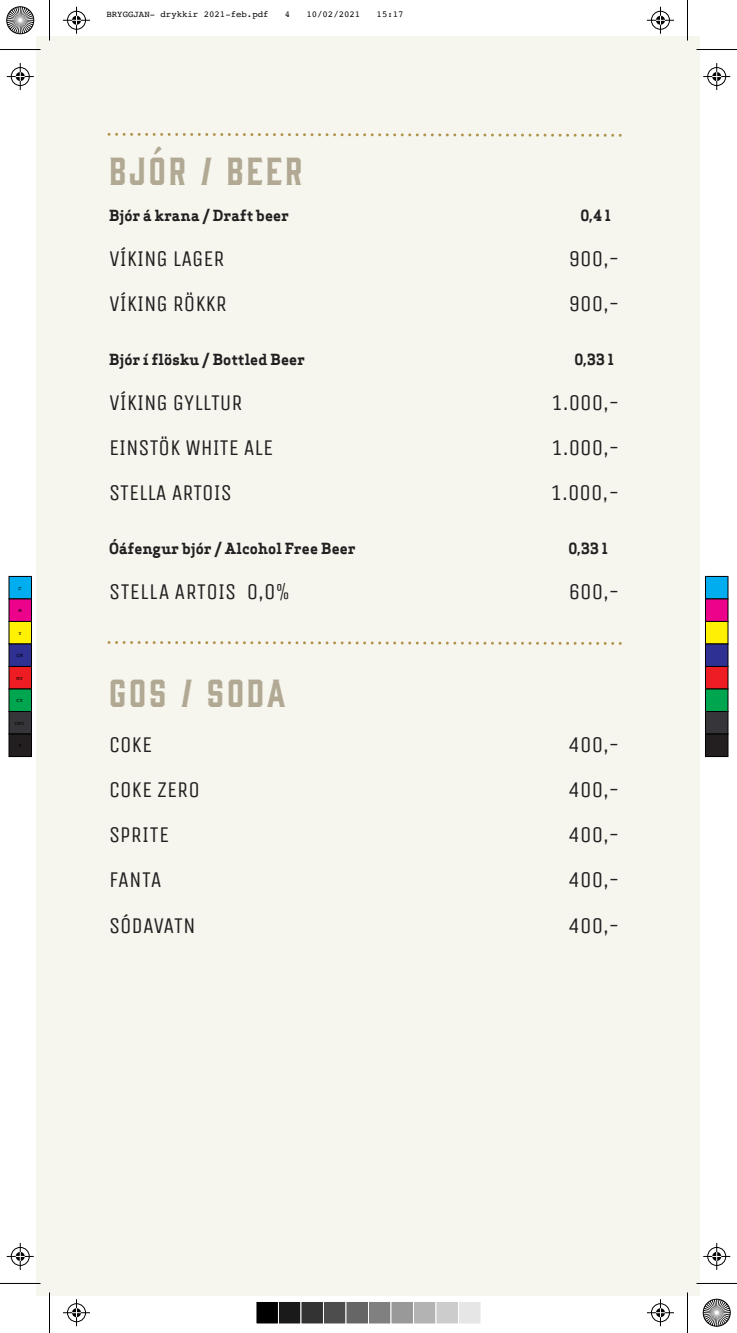
<style>
.page{position:relative;width:737px;height:1333px;background:#fff}
.page>*{position:absolute;margin:0;border:0;box-sizing:border-box;transform-origin:0 0}
.t1{font:36px "Gin W00";letter-spacing:.08em;color:#b1a993}
.t2{font:22.5px "Unica One";color:#231f20}
.t3{font:22.5px "Unica One";letter-spacing:.02em;color:#231f20}
.t4{font:700 15px "Apex Serif";letter-spacing:.01em;color:#231f20}
.t5{font:9px "Courier";color:#000}
.t6{font:5.25px "Courier";color:#000}
</style>
<div class="page">
<div style="left:37px;top:37px;width:663px;height:1258px;background:#f6f5ee"></div>
<svg style="left:107px;top:132px;width:515px;height:5px"></svg>
<svg style="left:107px;top:641px;width:515px;height:4px"></svg>
<hr style="left:0;top:1282px;width:40px;height:2px;background:#fff">
<hr style="left:696px;top:1282px;width:41px;height:2px;background:#fff">
<hr style="left:686px;top:0;width:2px;height:40px;background:#fff">
<hr style="left:686px;top:1292px;width:2px;height:40px;background:#fff">
<hr style="left:0;top:49px;width:40px;height:1px;background:#000">
<hr style="left:696px;top:49px;width:41px;height:1px;background:#000">
<hr style="left:0;top:1282px;width:40px;height:1px;background:#000">
<hr style="left:696px;top:1282px;width:41px;height:1px;background:#000">
<hr style="left:49px;top:0;width:1px;height:40px;background:#000">
<hr style="left:49px;top:1292px;width:1px;height:40px;background:#000">
<hr style="left:687px;top:0;width:1px;height:40px;background:#000">
<hr style="left:687px;top:1292px;width:1px;height:40px;background:#000">
<svg style="left:63px;top:7px;width:27px;height:27px"></svg>
<svg style="left:647px;top:7px;width:27px;height:27px"></svg>
<svg style="left:63px;top:1299px;width:27px;height:26px"></svg>
<svg style="left:647px;top:1299px;width:27px;height:26px"></svg>
<svg style="left:7px;top:63px;width:27px;height:27px"></svg>
<svg style="left:7px;top:1242px;width:27px;height:27px"></svg>
<svg style="left:703px;top:63px;width:27px;height:27px"></svg>
<svg style="left:703px;top:1242px;width:27px;height:27px"></svg>
<div style="left:9px;top:576px;width:23px;height:23px;background:#00aeef"></div>
<div style="left:9px;top:576px;width:23px;height:23px;border:1px solid #000"></div>
<div style="left:9px;top:599px;width:23px;height:22px;background:#ed028c"></div>
<div style="left:9px;top:598px;width:23px;height:23px;border:1px solid #000"></div>
<div style="left:9px;top:621px;width:23px;height:23px;background:#fff101"></div>
<div style="left:9px;top:621px;width:23px;height:23px;border:1px solid #000"></div>
<div style="left:9px;top:644px;width:23px;height:22px;background:#2e3092"></div>
<div style="left:9px;top:643px;width:23px;height:23px;border:1px solid #000"></div>
<div style="left:9px;top:666px;width:23px;height:23px;background:#ee1d23"></div>
<div style="left:9px;top:666px;width:23px;height:23px;border:1px solid #000"></div>
<div style="left:9px;top:689px;width:23px;height:22px;background:#00a54f"></div>
<div style="left:9px;top:711px;width:23px;height:23px;background:#363539"></div>
<div style="left:9px;top:711px;width:23px;height:23px;border:1px solid #000"></div>
<div style="left:9px;top:734px;width:23px;height:22px;background:#231f20"></div>
<div style="left:9px;top:733px;width:23px;height:23px;border:1px solid #000"></div>
<div style="left:705px;top:576px;width:23px;height:23px;background:#00aeef"></div>
<div style="left:705px;top:576px;width:23px;height:23px;border:1px solid #000"></div>
<div style="left:705px;top:599px;width:23px;height:22px;background:#ed028c"></div>
<div style="left:705px;top:598px;width:23px;height:23px;border:1px solid #000"></div>
<div style="left:705px;top:621px;width:23px;height:23px;background:#fff101"></div>
<div style="left:705px;top:621px;width:23px;height:23px;border:1px solid #000"></div>
<div style="left:705px;top:644px;width:23px;height:22px;background:#2e3092"></div>
<div style="left:705px;top:643px;width:23px;height:23px;border:1px solid #000"></div>
<div style="left:705px;top:666px;width:23px;height:23px;background:#ee1d23"></div>
<div style="left:705px;top:666px;width:23px;height:23px;border:1px solid #000"></div>
<div style="left:705px;top:689px;width:23px;height:22px;background:#00a54f"></div>
<div style="left:705px;top:711px;width:23px;height:23px;background:#363539"></div>
<div style="left:705px;top:711px;width:23px;height:23px;border:1px solid #000"></div>
<div style="left:705px;top:734px;width:23px;height:22px;background:#231f20"></div>
<div style="left:705px;top:733px;width:23px;height:23px;border:1px solid #000"></div>
<div style="left:256px;top:1301px;width:22px;height:22px;background:#000"></div>
<div style="left:256px;top:1300px;width:23px;height:23px;border:1px solid #fff"></div>
<div style="left:278px;top:1301px;width:23px;height:22px;background:#1a1a1a"></div>
<div style="left:278px;top:1300px;width:23px;height:23px;border:1px solid #fff"></div>
<div style="left:301px;top:1301px;width:22px;height:22px;background:#333"></div>
<div style="left:301px;top:1300px;width:23px;height:23px;border:1px solid #fff"></div>
<div style="left:323px;top:1301px;width:23px;height:22px;background:#4d4d4d"></div>
<div style="left:323px;top:1300px;width:23px;height:23px;border:1px solid #fff"></div>
<div style="left:346px;top:1301px;width:22px;height:22px;background:#666"></div>
<div style="left:346px;top:1300px;width:23px;height:23px;border:1px solid #fff"></div>
<div style="left:368px;top:1301px;width:23px;height:22px;background:#808080"></div>
<div style="left:368px;top:1300px;width:23px;height:23px;border:1px solid #fff"></div>
<div style="left:391px;top:1301px;width:22px;height:22px;background:#999"></div>
<div style="left:391px;top:1300px;width:23px;height:23px;border:1px solid #fff"></div>
<div style="left:413px;top:1301px;width:23px;height:22px;background:#b3b3b3"></div>
<div style="left:413px;top:1300px;width:23px;height:23px;border:1px solid #fff"></div>
<div style="left:436px;top:1301px;width:22px;height:22px;background:#ccc"></div>
<div style="left:436px;top:1300px;width:23px;height:23px;border:1px solid #fff"></div>
<div style="left:458px;top:1301px;width:23px;height:22px;background:#e6e6e6"></div>
<div style="left:458px;top:1300px;width:23px;height:23px;border:1px solid #fff"></div>
<svg style="left:6px;top:6px;width:29px;height:29px"></svg>
<svg style="left:702px;top:1298px;width:29px;height:29px"></svg>
<p class="t6" style="left:18px;top:583px;width:5px">C</p>
<p class="t6" style="left:18px;top:606px;width:5px">M</p>
<p class="t6" style="left:18px;top:628px;width:5px">Y</p>
<p class="t6" style="left:17px;top:651px;width:8px">CM</p>
<p class="t6" style="left:17px;top:673px;width:8px">MY</p>
<p class="t6" style="left:17px;top:696px;width:8px">CY</p>
<p class="t6" style="left:15px;top:718px;width:11px">CMY</p>
<p class="t6" style="left:18px;top:741px;width:5px">K</p>
<p class="t5" style="left:106px;top:7px;width:164px">BRYGGJAN- drykkir 2021-feb.pdf</p>
<p class="t5" style="left:285px;top:7px;width:7px">4</p>
<p class="t5" style="left:306px;top:7px;width:56px">10/02/2021</p>
<p class="t5" style="left:377px;top:7px;width:29px">15:17</p>
<h1 class="t1" style="left:109px;top:146px;width:195px">BJÓR / BEER</h1>
<p class="t4" style="left:109px;top:206px;width:181px">Bjór á krana / Draft beer</p>
<p class="t4" style="left:580px;top:206px;width:31px">0,4 l</p>
<p class="t2" style="left:109px;top:245px;width:117px">VÍKING LAGER</p>
<p class="t2" style="left:569px;top:245px;width:52px">900,-</p>
<p class="t2" style="left:109px;top:290px;width:119px">VÍKING RÖKKR</p>
<p class="t2" style="left:569px;top:290px;width:52px">900,-</p>
<p class="t4" style="left:109px;top:350px;width:197px">Bjór í flösku / Bottled Beer</p>
<p class="t4" style="left:574px;top:350px;width:40px">0,33 l</p>
<p class="t2" style="left:109px;top:389px;width:135px">VÍKING GYLLTUR</p>
<p class="t2" style="left:551px;top:389px;width:69px">1.000,-</p>
<p class="t2" style="left:109px;top:434px;width:165px">EINSTÖK WHITE ALE</p>
<p class="t2" style="left:551px;top:434px;width:69px">1.000,-</p>
<p class="t2" style="left:109px;top:479px;width:124px">STELLA ARTOIS</p>
<p class="t2" style="left:551px;top:479px;width:70px">1.000,-</p>
<p class="t4" style="left:109px;top:539px;width:248px">Óáfengur bjór / Alcohol Free Beer</p>
<p class="t4" style="left:568px;top:539px;width:40px">0,33 l</p>
<p class="t3" style="left:109px;top:578px;width:183px">STELLA ARTOIS 0,0%</p>
<p class="t2" style="left:569px;top:578px;width:52px">600,-</p>
<h1 class="t1" style="left:109px;top:668px;width:178px">GOS / SODA</h1>
<p class="t2" style="left:109px;top:731px;width:45px">COKE</p>
<p class="t2" style="left:569px;top:731px;width:52px">400,-</p>
<p class="t2" style="left:109px;top:776px;width:92px">COKE ZERO</p>
<p class="t2" style="left:569px;top:776px;width:52px">400,-</p>
<p class="t2" style="left:109px;top:821px;width:62px">SPRITE</p>
<p class="t2" style="left:569px;top:821px;width:52px">400,-</p>
<p class="t2" style="left:109px;top:866px;width:54px">FANTA</p>
<p class="t2" style="left:569px;top:866px;width:52px">400,-</p>
<p class="t2" style="left:109px;top:911px;width:88px">SÓDAVATN</p>
<p class="t2" style="left:569px;top:911px;width:52px">400,-</p>
</div>
